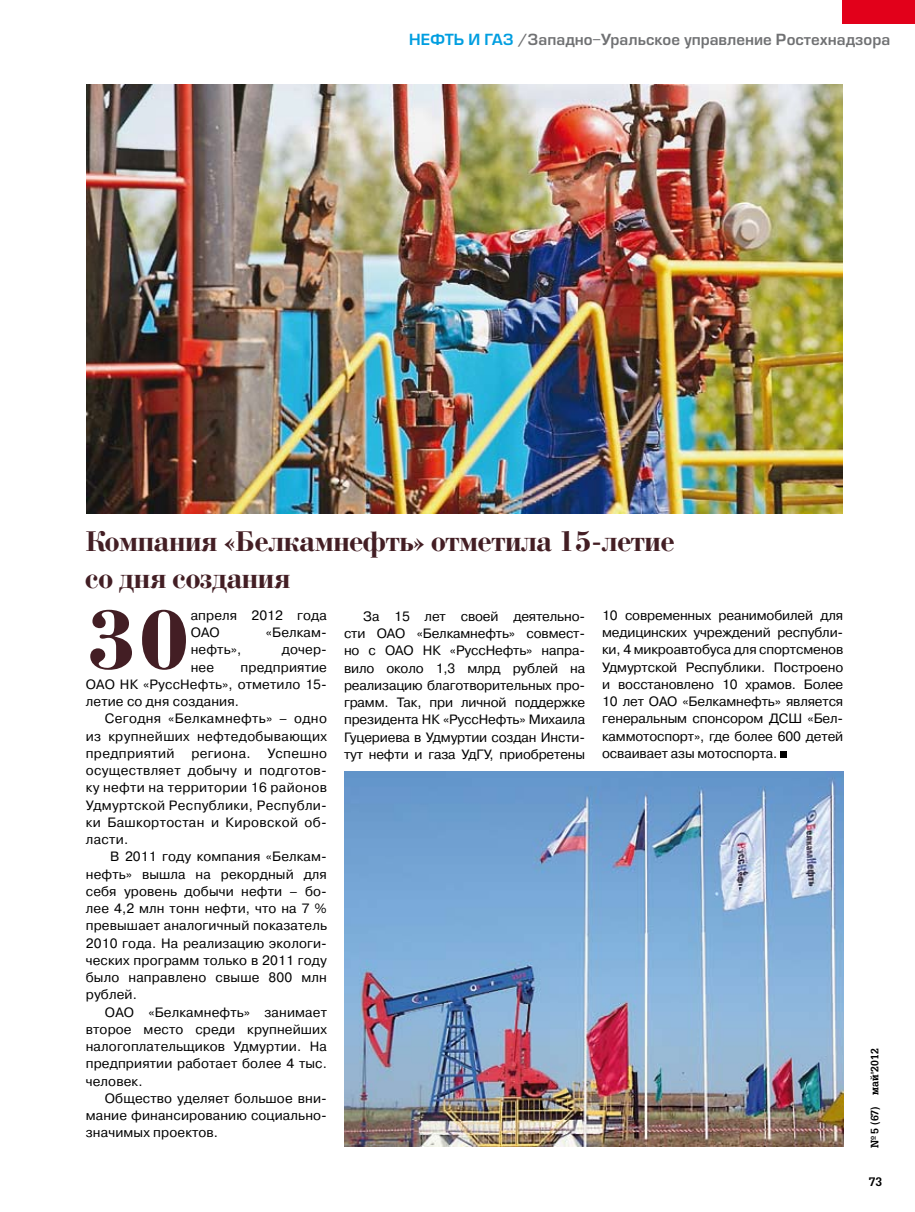
<style>
.page{position:relative;width:915px;height:1212px;background:#fff}
.page>*{position:absolute;margin:0;border:0;box-sizing:border-box;transform-origin:0 0}
.t1{font:700 87.9px "Bodoni C";color:#431e24}
.t2{font:700 30px/37.5px "Bodoni C";letter-spacing:-.01em;color:#431e24}
.t3{font:15px "Europe Demi";color:#707173}
.t4{font:13.5px/17.2px "Pragmatica C";letter-spacing:.01em;color:#000;text-align:justify}
.t5{font:700 12px "AG Gloria";color:#000}
.t6{font:700 10.5px "AG Gloria";color:#000}
.s1{color:#009ee0}
</style>
<div class="page">
<img style="left:344px;top:771px;width:499px;height:375px">
<div style="left:780px;top:751px;width:6px;height:7px;background:#000"></div>
<img style="left:87px;top:84px;width:755px;height:430px">
<div style="left:842px;top:0;width:72px;height:23px;background:#e2001a"></div>
<p class="t3" style="left:409px;top:31px;width:482px"><span class="s1">НЕФТЬ И ГАЗ</span> /Западно-Уральское управление Ростехнадзора</p>
<h2 class="t2" style="left:85px;top:525px;width:590px">Компания «Белкамнефть» отметила 15-летие со дня создания</h2>
<h1 class="t1" style="left:86px;top:594px;width:105px">30</h1>
<p class="t4" style="left:191px;top:607px;width:138px">апреля 2012 года<br>ОАО</p>
<p class="t4" style="left:266px;top:624px;width:63px">«Белкам-</p>
<p class="t4" style="left:191px;top:641px;width:52px">нефть»,</p>
<p class="t4" style="left:282px;top:641px;width:47px">дочер-</p>
<p class="t4" style="left:191px;top:658px;width:25px">нее</p>
<p class="t4" style="left:86px;top:658px;width:242px;text-indent:155px">предприятие ОАО НК «РуссНефть», отметило 15- летие со дня создания.</p>
<p class="t4" style="left:86px;top:710px;width:242px;text-indent:19px">Сегодня «Белкамнефть» – одно из крупнейших нефтедобывающих предприятий региона. Успешно осуществляет добычу и подготов&shy;ку нефти на территории 16 районов Удмуртской Республики, Республи&shy;ки Башкортостан и Кировской об&shy;ласти.</p>
<p class="t4" style="left:86px;top:848px;width:242px;text-indent:24px">В 2011 году компания «Белкам&shy;нефть» вышла на рекордный для себя уровень добычи нефти – бо&shy;лее 4,2 млн тонн нефти, что на 7 % превышает аналогичный показатель 2010 года. На реализацию экологи&shy;ческих программ только в 2011 году было направлено свыше 800 млн рублей.</p>
<p class="t4" style="left:86px;top:1003px;width:242px;text-indent:19px">ОАО «Белкамнефть» занимает второе место среди крупнейших налогоплательщиков Удмуртии. На предприятии работает более 4 тыс. человек.</p>
<p class="t4" style="left:86px;top:1090px;width:242px;text-indent:19px">Общество уделяет большое вни&shy;мание финансированию социально&shy;значимых проектов.</p>
<p class="t4" style="left:344px;top:608px;width:242px;text-indent:19px">За 15 лет своей деятельно&shy;сти ОАО «Белкамнефть» совмест&shy;но с ОАО НК «РуссНефть» напра&shy;вило около 1,3 млрд рублей на реализацию благотворительных про&shy;грамм. Так, при личной поддержке президента НК «РуссНефть» Михаила Гуцериева в Удмуртии создан Инсти&shy;тут нефти и газа УдГУ, приобретены</p>
<p class="t4" style="left:602px;top:607px;width:242px">10 современных реанимобилей для медицинских учреждений республи&shy;ки, 4 микроавтобуса для спортсменов Удмуртской Республики. Построено и восстановлено 10 храмов. Более 10 лет ОАО «Белкамнефть» является генеральным спонсором ДСШ «Бел&shy;каммотоспорт», где более 600 детей осваивает азы мотоспорта.</p>
<p class="t6" style="left:868px;top:1148px;width:101px;rotate:-90deg">№ 5 (67) май'2012</p>
<p class="t5" style="left:868px;top:1175px;width:15px">73</p>
</div>
